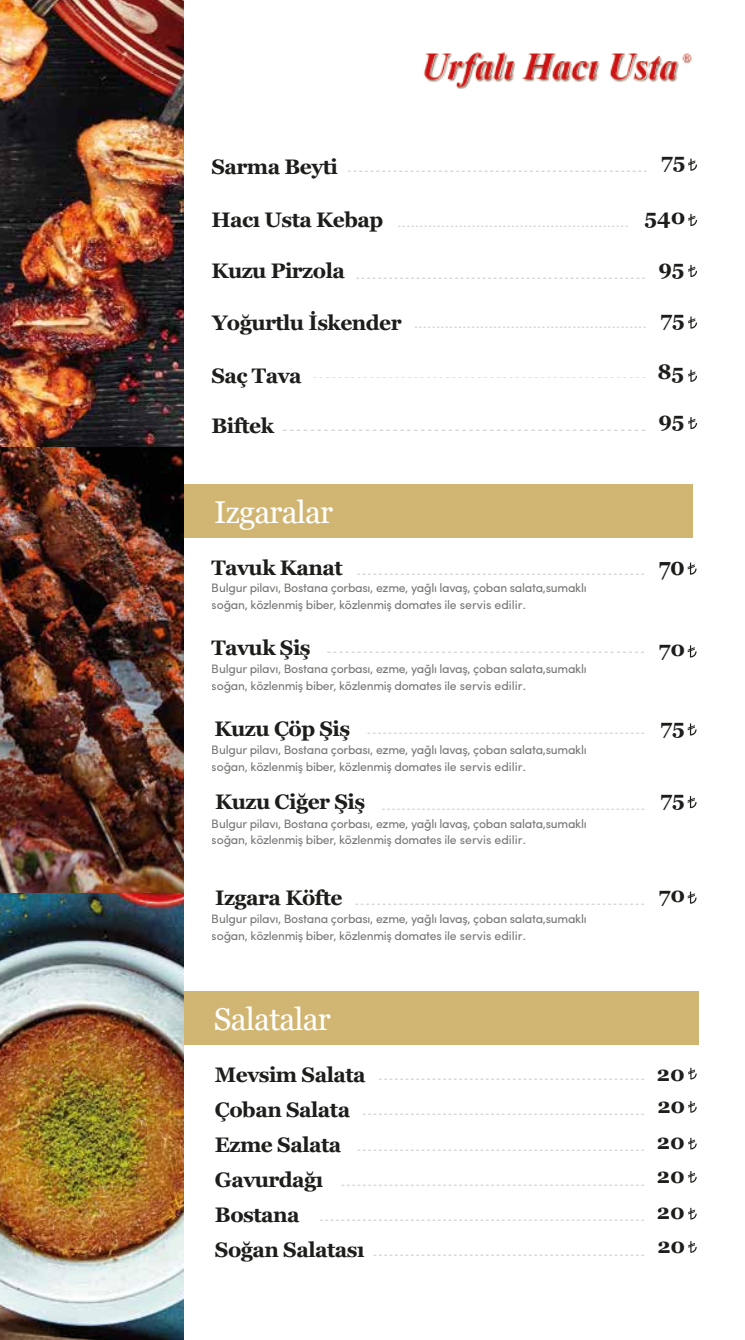
<style>
.page{position:relative;width:745px;height:1340px;background:#fff}
.page>*{position:absolute;margin:0;border:0;box-sizing:border-box;transform-origin:0 0}
.t1{font:31.5px "Georgia";letter-spacing:-.025em;color:#fff}
.t2{font:700 24.32px "Georgia";color:#1d1d1b;scale:.86 1}
.t3{font:700 21px/35px "Georgia";letter-spacing:-.025em;color:#1d1d1b}
.t4{font:12.25px/16.8px "Sofia Pro";letter-spacing:-.025em;color:#1d1d1b}
.t5{font:10.5px "Myriad Pro";color:#b2b2b2}
.t6{font:10.5px "Myriad Pro";color:#b2b2b2;scale:.82 1}
.t7{font:10.5px "Myriad Pro";color:#b2b2b2;scale:1.07 1}
.t8{font:10.5px "Myriad Pro";color:#b2b2b2;scale:1.13 1}
.t9{font:5.42px "Myriad Pro";color:#b2b2b2;scale:2.32 1}
</style>
<div class="page">
<img style="left:424px;top:52px;width:268px;height:37px">
<div style="left:169px;top:991px;width:529px;height:53px;background:#d1b673"></div>
<svg style="left:688px;top:1067px;width:8px;height:12px"></svg>
<svg style="left:688px;top:1101px;width:8px;height:11px"></svg>
<svg style="left:688px;top:1137px;width:8px;height:12px"></svg>
<svg style="left:688px;top:1171px;width:8px;height:11px"></svg>
<svg style="left:688px;top:1207px;width:8px;height:12px"></svg>
<svg style="left:688px;top:1241px;width:8px;height:11px"></svg>
<div style="left:162px;top:484px;width:530px;height:53px;background:#d1b673"></div>
<svg style="left:688px;top:159px;width:8px;height:12px"></svg>
<svg style="left:688px;top:214px;width:8px;height:12px"></svg>
<svg style="left:688px;top:265px;width:8px;height:12px"></svg>
<svg style="left:688px;top:316px;width:8px;height:13px"></svg>
<svg style="left:688px;top:370px;width:8px;height:12px"></svg>
<svg style="left:688px;top:417px;width:8px;height:12px"></svg>
<img style="left:0;top:0;width:183px;height:1339px">
<svg style="left:687px;top:562px;width:9px;height:12px"></svg>
<svg style="left:687px;top:645px;width:9px;height:12px"></svg>
<svg style="left:687px;top:723px;width:9px;height:12px"></svg>
<svg style="left:687px;top:891px;width:9px;height:12px"></svg>
<svg style="left:687px;top:796px;width:9px;height:12px"></svg>
<h3 class="t3" style="left:211px;top:149px;width:128px">Sarma Beyti</h3>
<h3 class="t3" style="left:660px;top:144px;width:26px">75</h3>
<h3 class="t3" style="left:211px;top:202px;width:173px">Hacı Usta Kebap</h3>
<h3 class="t3" style="left:644px;top:199px;width:42px">540</h3>
<h3 class="t3" style="left:211px;top:253px;width:135px">Kuzu Pirzola</h3>
<h3 class="t3" style="left:658px;top:250px;width:28px">95</h3>
<h3 class="t3" style="left:212px;top:305px;width:191px">Yoğurtlu İskender</h3>
<p class="t7" style="left:347px;top:164px;width:281px">-----------------------------------------------------</p>
<p class="t6" style="left:398px;top:219px;width:281px">-----------------------------------------------------</p>
<p class="t5" style="left:356px;top:271px;width:290px">-----------------------------------------------------</p>
<h3 class="t3" style="left:660px;top:301px;width:26px">75</h3>
<p class="t6" style="left:414px;top:320px;width:283px">-----------------------------------------------------</p>
<h3 class="t3" style="left:211px;top:358px;width:92px">Saç Tava</h3>
<h3 class="t3" style="left:657px;top:355px;width:28px">85</h3>
<h3 class="t3" style="left:211px;top:408px;width:64px">Biftek</h3>
<h3 class="t3" style="left:658px;top:402px;width:28px">95</h3>
<p class="t9" style="left:313px;top:374px;width:145px">-----------------------------------------------------</p>
<h1 class="t1" style="left:214px;top:493px;width:120px">Izgaralar</h1>
<h3 class="t3" style="left:211px;top:550px;width:133px">Tavuk Kanat</h3>
<p class="t5" style="left:357px;top:567px;width:289px">-----------------------------------------------------</p>
<p class="t4" style="left:212px;top:579px;width:376px">Bulgur pilavı, Bostana çorbası, ezme, yağlı lavaş, çoban salata,sumaklı soğan, közlenmiş biber, közlenmiş domates ile servis edilir.</p>
<h3 class="t3" style="left:211px;top:630px;width:101px">Tavuk Şiş</h3>
<p class="t8" style="left:327px;top:645px;width:282px">-----------------------------------------------------</p>
<p class="t4" style="left:212px;top:659px;width:376px">Bulgur pilavı, Bostana çorbası, ezme, yağlı lavaş, çoban salata,sumaklı soğan, közlenmiş biber, közlenmiş domates ile servis edilir.</p>
<h3 class="t3" style="left:214px;top:711px;width:137px">Kuzu Çöp Şiş</h3>
<p class="t4" style="left:212px;top:740px;width:376px">Bulgur pilavı, Bostana çorbası, ezme, yağlı lavaş, çoban salata,sumaklı soğan, közlenmiş biber, közlenmiş domates ile servis edilir.</p>
<h3 class="t3" style="left:215px;top:784px;width:151px">Kuzu Ciğer Şiş</h3>
<p class="t4" style="left:212px;top:814px;width:376px">Bulgur pilavı, Bostana çorbası, ezme, yağlı lavaş, çoban salata,sumaklı soğan, közlenmiş biber, közlenmiş domates ile servis edilir.</p>
<h2 class="t2" style="left:658px;top:551px;width:32px">70</h2>
<h3 class="t3" style="left:658px;top:630px;width:28px">70</h3>
<h3 class="t3" style="left:660px;top:709px;width:26px">75</h3>
<h3 class="t3" style="left:215px;top:880px;width:129px">Izgara Köfte</h3>
<p class="t5" style="left:355px;top:897px;width:291px">-----------------------------------------------------</p>
<p class="t4" style="left:212px;top:909px;width:376px">Bulgur pilavı, Bostana çorbası, ezme, yağlı lavaş, çoban salata,sumaklı soğan, közlenmiş biber, közlenmiş domates ile servis edilir.</p>
<h3 class="t3" style="left:658px;top:877px;width:28px">70</h3>
<h1 class="t1" style="left:214px;top:1000px;width:118px">Salatalar</h1>
<h3 class="t3" style="left:215px;top:1056px;width:152px">Mevsim Salata<br>Çoban Salata<br>Ezme Salata<br>Gavurdağı<br>Bostana<br>Soğan Salatası</h3>
<p class="t5" style="left:378px;top:1072px;width:267px">--------------------------------------------------</p>
<p class="t5" style="left:362px;top:1107px;width:283px">-----------------------------------------------------</p>
<h3 class="t3" style="left:656px;top:1057px;width:30px;line-height:32px">20<br>20</h3>
<h3 class="t3" style="left:656px;top:1125px;width:29px;line-height:33.2px">20<br>20</h3>
<h3 class="t3" style="left:656px;top:1195px;width:30px;line-height:33.2px">20<br>20</h3>
</div>
